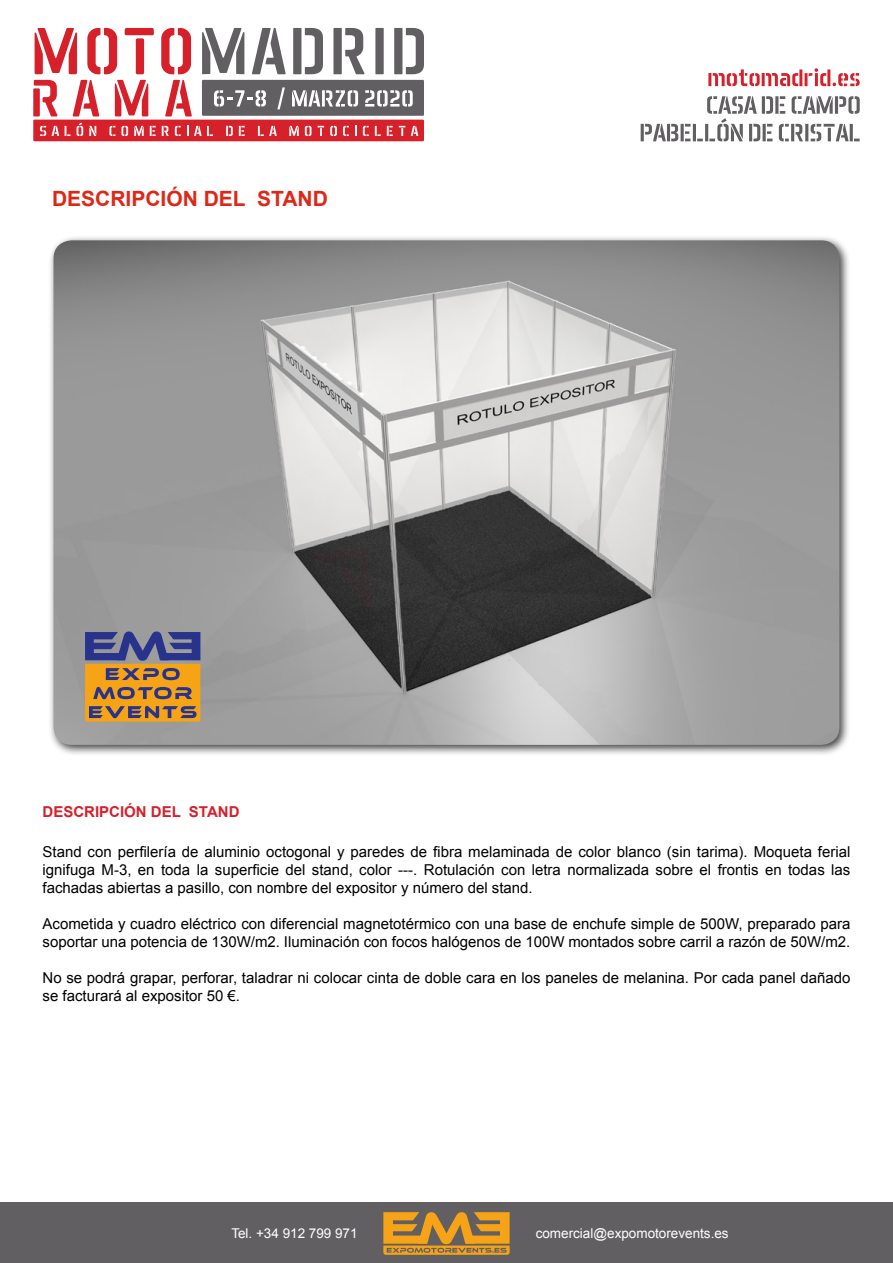
<style>
.page{position:relative;width:893px;height:1263px;background:#fff}
.page>*{position:absolute;margin:0;border:0;box-sizing:border-box;transform-origin:0 0}
.t1{font:700 21px "Arial";color:#dd2818}
.t2{font:15px/18px "Arial";color:#000}
.t3{font:700 15px "Arial";color:#d6202a}
.t4{font:13.5px "Arial";color:#fff}
</style>
<div class="page">
<div style="left:48px;top:235px;width:803px;height:521px;background:#000;opacity:.75"></div>
<img style="left:54px;top:240px;width:785px;height:505px">
<div style="left:0;top:1202px;width:893px;height:61px;background:#625f62"></div>
<svg style="left:383px;top:1212px;width:127px;height:43px"></svg>
<svg style="left:641px;top:96px;width:219px;height:45px"></svg>
<svg style="left:708px;top:68px;width:152px;height:18px"></svg>
<div style="left:202px;top:80px;width:222px;height:36px;background:#625f62"></div>
<div style="left:33px;top:120px;width:391px;height:21px;background:#d6202a"></div>
<svg style="left:125px;top:28px;width:29px;height:46px"></svg>
<svg style="left:161px;top:28px;width:30px;height:46px"></svg>
<svg style="left:87px;top:28px;width:30px;height:46px"></svg>
<svg style="left:33px;top:80px;width:25px;height:36px"></svg>
<svg style="left:115px;top:80px;width:33px;height:36px"></svg>
<svg style="left:35px;top:28px;width:42px;height:46px"></svg>
<svg style="left:165px;top:80px;width:27px;height:36px"></svg>
<svg style="left:73px;top:80px;width:26px;height:36px"></svg>
<svg style="left:214px;top:90px;width:52px;height:17px"></svg>
<svg style="left:277px;top:87px;width:8px;height:22px"></svg>
<svg style="left:292px;top:90px;width:66px;height:17px"></svg>
<svg style="left:365px;top:90px;width:48px;height:17px"></svg>
<svg style="left:202px;top:28px;width:42px;height:46px"></svg>
<svg style="left:252px;top:28px;width:34px;height:46px"></svg>
<svg style="left:293px;top:28px;width:30px;height:46px"></svg>
<svg style="left:333px;top:28px;width:32px;height:46px"></svg>
<div style="left:375px;top:28px;width:9px;height:46px;background:#625f62"></div>
<svg style="left:394px;top:28px;width:30px;height:46px"></svg>
<svg style="left:40px;top:126px;width:6px;height:10px"></svg>
<svg style="left:52px;top:126px;width:7px;height:10px"></svg>
<svg style="left:65px;top:126px;width:5px;height:10px"></svg>
<svg style="left:77px;top:122px;width:6px;height:14px"></svg>
<svg style="left:89px;top:126px;width:7px;height:10px"></svg>
<svg style="left:109px;top:126px;width:6px;height:10px"></svg>
<svg style="left:121px;top:126px;width:7px;height:10px"></svg>
<svg style="left:134px;top:126px;width:10px;height:10px"></svg>
<svg style="left:150px;top:126px;width:6px;height:10px"></svg>
<svg style="left:162px;top:126px;width:7px;height:10px"></svg>
<svg style="left:175px;top:126px;width:6px;height:10px"></svg>
<svg style="left:187px;top:126px;width:26px;height:10px"></svg>
<svg style="left:226px;top:126px;width:7px;height:10px"></svg>
<svg style="left:239px;top:126px;width:6px;height:10px"></svg>
<svg style="left:258px;top:126px;width:19px;height:10px"></svg>
<svg style="left:289px;top:126px;width:10px;height:10px"></svg>
<svg style="left:305px;top:126px;width:6px;height:10px"></svg>
<svg style="left:318px;top:126px;width:6px;height:10px"></svg>
<svg style="left:330px;top:126px;width:7px;height:10px"></svg>
<svg style="left:343px;top:126px;width:6px;height:10px"></svg>
<svg style="left:355px;top:126px;width:2px;height:10px"></svg>
<svg style="left:363px;top:126px;width:6px;height:10px"></svg>
<svg style="left:375px;top:126px;width:6px;height:10px"></svg>
<svg style="left:387px;top:126px;width:6px;height:10px"></svg>
<svg style="left:399px;top:126px;width:6px;height:10px"></svg>
<svg style="left:411px;top:126px;width:7px;height:10px"></svg>
<svg style="left:85px;top:631px;width:115px;height:91px;background:#9b7855"></svg>
<h1 class="t1" style="left:52px;top:184px;width:277px">DESCRIPCIÓN DEL STAND</h1>
<p class="t3" style="left:43px;top:801px;width:198px">DESCRIPCIÓN DEL STAND</p>
<p class="t2" style="left:43px;top:843px;width:809px;text-align:justify">Stand con perfilería de aluminio octogonal y paredes de fibra melaminada de color blanco (sin tarima). Moqueta ferial ignifuga M-3, en toda la superficie del stand, color ---. Rotulación con letra normalizada sobre el frontis en todas las fachadas abiertas a pasillo, con nombre del expositor y número del stand.</p>
<p class="t2" style="left:43px;top:915px;width:809px">Acometida y cuadro eléctrico con diferencial magnetotérmico con una base de enchufe simple de 500W, preparado para soportar una potencia de 130W/m2. Iluminación con focos halógenos de 100W montados sobre carril a razón de 50W/m2.</p>
<p class="t2" style="left:43px;top:969px;width:809px">No se podrá grapar, perforar, taladrar ni colocar cinta de doble cara en los paneles de melanina. Por cada panel dañado se facturará al expositor 50 €.</p>
<p class="t4" style="left:231px;top:1224px;width:128px">Tel. +34 912 799 971</p>
<p class="t4" style="left:536px;top:1224px;width:195px">comercial@expomotorevents.es</p>
</div>
